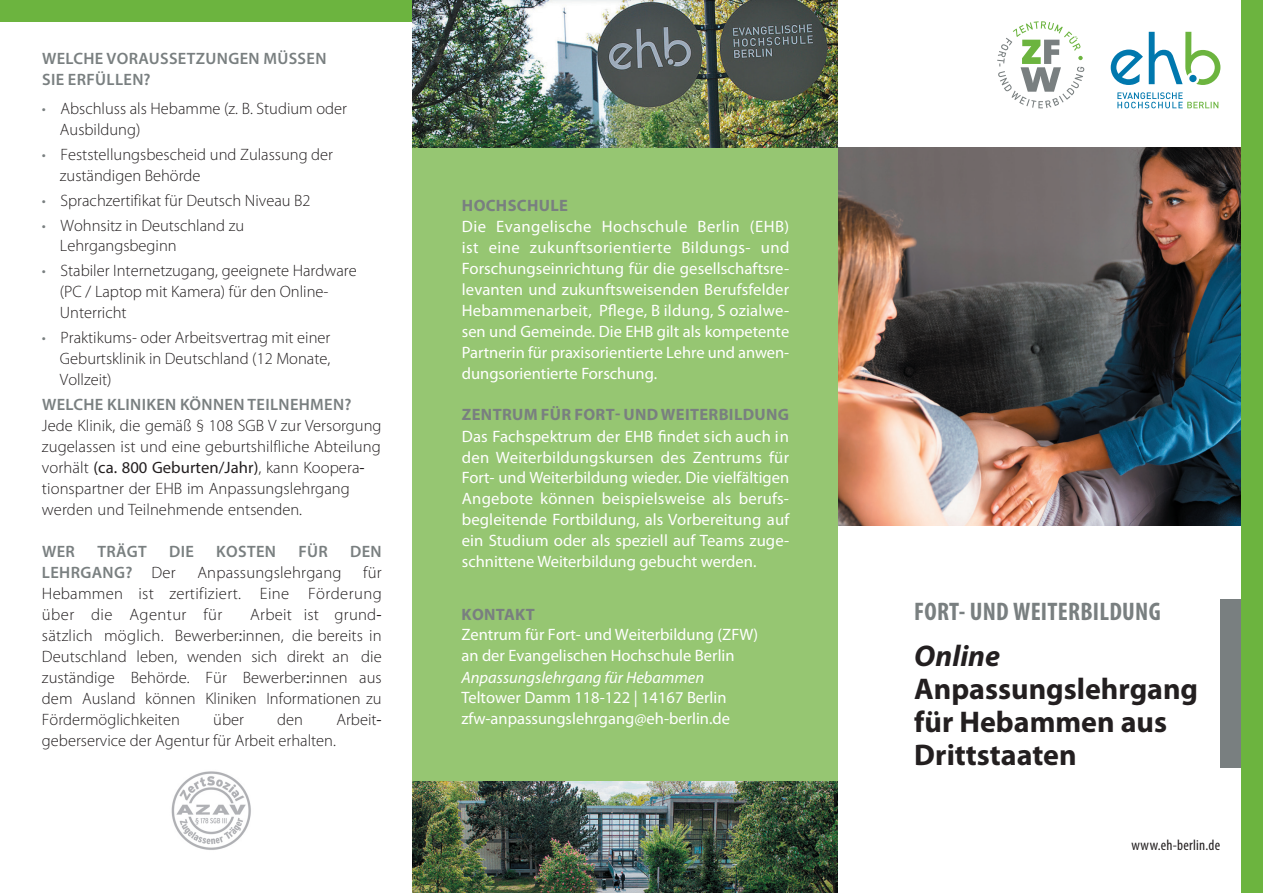
<style>
.page{position:relative;width:1263px;height:893px;background:#fff}
.page>*{position:absolute;margin:0;border:0;box-sizing:border-box;transform-origin:0 0}
.t1{font:700 30px/33px "Myriad Pro";color:#231f20}
.t2{font:italic 700 30px "Myriad Pro";color:#231f20}
.t3{font:700 condensed 25.5px "Myriad Pro";letter-spacing:.01em;color:#797f80}
.Blocksatz{font:300 16.5px/21px "Myriad Pro";color:#231f20}
.Blocksatz-2{font:16.5px/21px "Myriad Pro";color:#fff}
.Headline2{font:600 16.5px/21px "Myriad Pro";letter-spacing:.02em;color:#797f80}
.Blocksatz-3{font:600 16.5px "Myriad Pro";letter-spacing:.02em;color:#797f80}
.t4{font:condensed 15px "Myriad Pro";letter-spacing:.015em;color:#231f20}
.s1{color:#797f80}
.s2{font-weight:600;color:#797f80}
.s3{font-weight:400}
.s4{font-weight:300;color:#231f20}
.s5{font-weight:700;color:#797f80}
.s6{font-style:italic}
</style>
<div class="page">
<img style="left:838px;top:148px;width:404px;height:378px">
<div style="left:0;top:0;width:432px;height:21px;background:#6cb43f"></div>
<div style="left:1220px;top:599px;width:35px;height:168px;background:#797f80"></div>
<div style="left:412px;top:0;width:426px;height:893px;background:#96c672"></div>
<svg style="left:997px;top:21px;width:87px;height:87px"></svg>
<svg style="left:1111px;top:32px;width:109px;height:53px"></svg>
<div style="left:1189px;top:75px;width:7px;height:7px;background:#0078ae;border-radius:50%"></div>
<svg style="left:1117px;top:92px;width:101px;height:16px"></svg>
<img style="left:412px;top:781px;width:426px;height:112px">
<div style="left:1242px;top:0;width:21px;height:893px;background:#6cb43f"></div>
<img style="left:171px;top:771px;width:80px;height:79px">
<img style="left:412px;top:0;width:426px;height:148px">
<p class="Headline2" style="left:42px;top:47px;width:286px">WELCHE VORAUSSETZUNGEN MÜSSEN<br>SIE ERFÜLLEN?</p>
<p class="Blocksatz" style="left:60px;top:98px;width:289px;text-indent:-18px"><span class="s1">•</span> Abschluss als Hebamme (z. B. Studium oder<br>Ausbildung)</p>
<p class="Blocksatz" style="left:60px;top:144px;width:275px;text-indent:-18px"><span class="s1">•</span> Feststellungsbescheid und Zulassung der zuständigen Behörde</p>
<p class="Blocksatz" style="left:42px;top:190px;width:270px"><span class="s1">•</span> Sprachzertifikat für Deutsch Niveau B2</p>
<p class="Blocksatz" style="left:60px;top:216px;width:186px;line-height:19.8px;text-indent:-18px"><span class="s1">•</span> Wohnsitz in Deutschland zu<br>Lehrgangsbeginn</p>
<p class="Blocksatz" style="left:60px;top:260px;width:298px;text-indent:-18px"><span class="s1">•</span> Stabiler Internetzugang, geeignete Hardware (PC / Laptop mit Kamera) für den Online-<br>Unterricht</p>
<p class="Blocksatz" style="left:60px;top:327px;width:272px;text-align:justify;text-indent:-18px"><span class="s1">•</span> Praktikums- oder Arbeitsvertrag mit einer Geburtsklinik in Deutschland (12 Monate, Vollzeit)</p>
<p class="Blocksatz" style="left:42px;top:394px;width:341px"><span class="s2">WELCHE KLINIKEN KÖNNEN TEILNEHMEN?<br></span>Jede Klinik, die gemäß § 108 SGB V zur Versorgung zugelassen ist und eine geburtshilfliche Abteilung vorhält <span class="s3">(ca. 800 Geburten/Jahr)</span>, kann Koopera&shy;tionspartner der EHB im Anpassungslehrgang werden und Teilnehmende entsenden.</p>
<p class="Blocksatz-3" style="left:42px;top:541px;width:34px">WER</p>
<p class="Blocksatz-3" style="left:97px;top:541px;width:51px">TRÄGT</p>
<p class="Blocksatz-3" style="left:169px;top:541px;width:26px">DIE</p>
<p class="Blocksatz-3" style="left:216px;top:541px;width:61px">KOSTEN</p>
<p class="Blocksatz-3" style="left:298px;top:541px;width:31px">FÜR</p>
<p class="Blocksatz-3" style="left:350px;top:541px;width:33px">DEN</p>
<p class="Blocksatz-3" style="left:42px;top:562px;width:135px">LEHRGANG? <span class="s4">Der</span></p>
<p class="Blocksatz" style="left:197px;top:561px;width:146px">Anpassungslehrgang</p>
<p class="Blocksatz" style="left:42px;top:561px;width:341px;text-align:justify;text-indent:321px">für Hebammen ist zertifiziert. Eine Förderung über die Agentur für</p>
<p class="Blocksatz" style="left:42px;top:604px;width:341px;text-align:justify;text-indent:208px">Arbeit ist grund&shy;sätzlich möglich. Bewerber<span class="s3">:</span>innen, die bereits in Deutschland leben, wenden sich direkt an die zuständige Behörde. Für Bewerber<span class="s3">:</span>innen aus dem Ausland können Kliniken Informationen zu Fördermöglichkeiten</p>
<p class="Blocksatz" style="left:213px;top:709px;width:32px">über</p>
<p class="Blocksatz" style="left:277px;top:709px;width:27px">den</p>
<p class="Blocksatz" style="left:336px;top:709px;width:47px">Arbeit<span class="s3">-</span></p>
<p class="Blocksatz" style="left:42px;top:730px;width:296px">geberservice der Agentur für Arbeit erhalten.</p>
<p class="Blocksatz-2" style="left:462px;top:194px;width:329px"><span class="s5">HOCHSCHULE<br></span>Die Evangelische Hochschule Berlin (EHB) ist eine zukunftsorientierte Bildungs- und Forschungseinrichtung für die gesellschaftsre&shy;levanten und zukunftsweisenden Berufsfelder Hebammenarbeit, Pflege, B ildung, S ozialwe&shy;sen und Gemeinde. Die EHB gilt als kompetente Partnerin für praxisorientierte Lehre und anwen&shy;dungsorientierte Forschung.</p>
<p class="Blocksatz-2" style="left:462px;top:404px;width:329px;text-align:justify"><span class="s5">ZENTRUM FÜR FORT- UND WEITERBILDUNG </span>Das Fachspektrum der EHB findet sich auch in den Weiterbildungskursen des Zentrums für Fort- und Weiterbildung wieder. Die vielfältigen Angebote können beispielsweise als berufs&shy;begleitende Fortbildung, als Vorbereitung auf ein Studium oder als speziell auf Teams zuge&shy;schnittene Weiterbildung gebucht werden.</p>
<p class="Blocksatz-2" style="left:461px;top:603px;width:298px"><span class="s5">KONTAKT<br></span>Zentrum für Fort- und Weiterbildung (ZFW) an der Evangelischen Hochschule Berlin <span class="s6">Anpassungslehrgang für Hebammen </span>Teltower Damm 118-122 | 14167 Berlin zfw-anpassungslehrgang@eh-berlin.de</p>
<p class="t3" style="left:914px;top:595px;width:248px">FORT- UND WEITERBILDUNG</p>
<p class="t2" style="left:914px;top:637px;width:87px">Online</p>
<p class="t1" style="left:914px;top:672px;width:285px">Anpassungslehrgang für Hebammen aus<br>Drittstaaten</p>
<p class="t4" style="left:1131px;top:836px;width:90px">www.eh-berlin.de</p>
</div>
